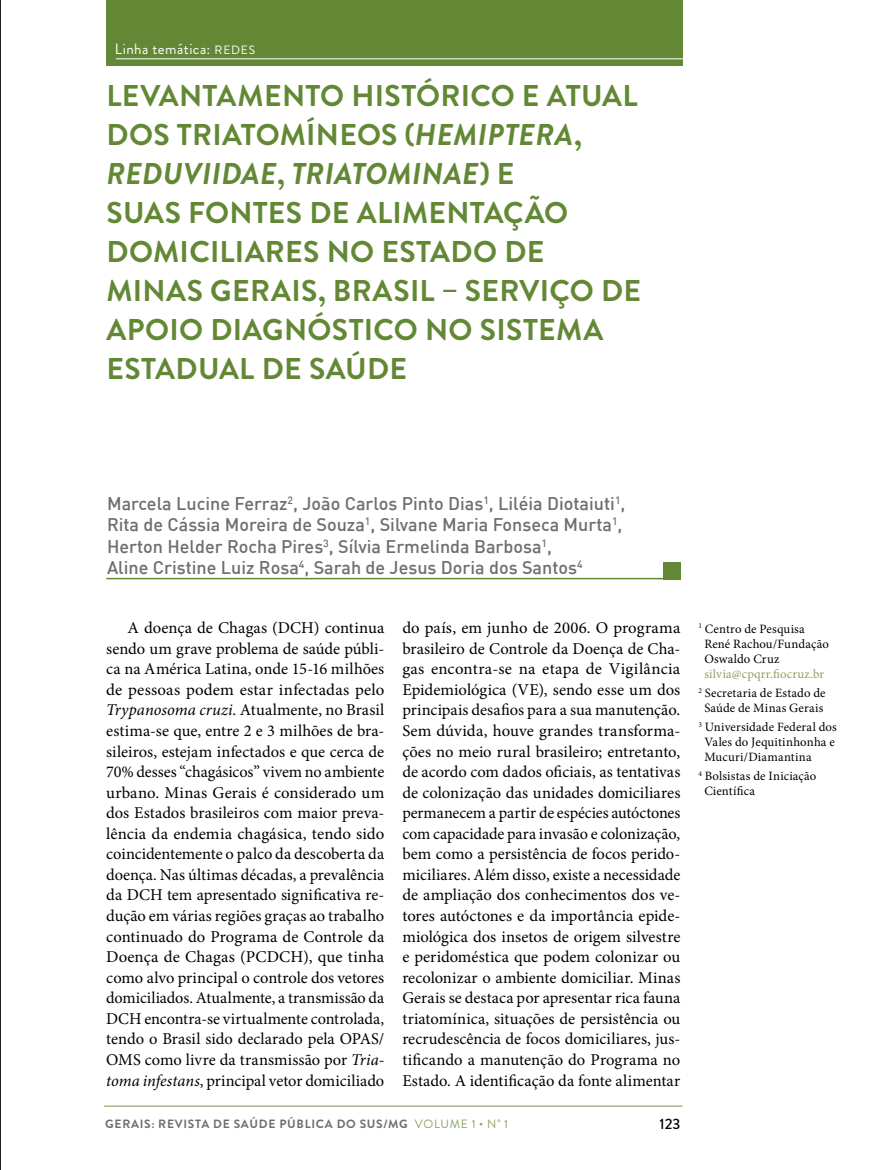
<style>
.page{position:relative;width:893px;height:1170px;background:#fff}
.page>*{position:absolute;margin:0;border:0;box-sizing:border-box;transform-origin:0 0}
.t1{font:700 30px/39px "Brandon Grotesque";letter-spacing:.01em;color:#638835;text-align:right}
.t2{font:italic 700 30px "Brandon Grotesque";color:#638835}
.t3{font:500 18px/21px "DIN";color:#6d6e71}
.t4{font:16.5px/20.5px "Minion Pro";color:#000;text-align:justify}
.t5{font:15px "Brandon Grotesque";color:#fff}
.t6{font:500 15px "Brandon Grotesque";color:#000}
.t7{font:12.75px/15px "Minion Pro";letter-spacing:.01em;color:#000}
.t8{font:12.75px/19.2px "Minion Pro";letter-spacing:.015em;color:#8ba264;text-align:center}
.t9{font:700 12px "Brandon Grotesque";letter-spacing:.06em;color:#6d6e71}
.s1{font-size:12px}
.s2{font-style:italic}
.s3{color:#000}
.s4{font-weight:400;color:#8ba264}
</style>
<div class="page">
<hr style="left:104px;top:1105px;width:578px;height:1px;background:#a7b788">
<hr style="left:0;top:0;width:1px;height:1169px;background:#000">
<div style="left:106px;top:0;width:576px;height:66px;background:#638835"></div>
<div style="left:663px;top:562px;width:17px;height:17px;background:#638835"></div>
<hr style="left:106px;top:578px;width:574px;height:1px;background:#638835">
<hr style="left:116px;top:58px;width:574px;height:1px;background:#fff">
<p class="t5" style="left:115px;top:39px;width:142px">LINHA TEMÁTICA: <span class="s1">REDES</span></p>
<h1 class="t1" style="left:107px;top:77px;width:20px">LEVAN</h1>
<h1 class="t1" style="left:203px;top:77px;width:233px">TAMEN TO HISTÓRIC</h1>
<h1 class="t1" style="left:491px;top:77px;width:148px">O E ATUAL</h1>
<h1 class="t1" style="left:107px;top:116px;width:88px">DOS TRIA</h1>
<h1 class="t1" style="left:241px;top:116px;width:342px">TOMÍNEOS (<span class="s2">HEMIPTERA</span>,</h1>
<h1 class="t2" style="left:107px;top:152px;width:40px">REDUV</h1>
<h1 class="t1" style="left:106px;top:155px;width:405px"><span class="s2">IIDAE</span>, <span class="s2">TRIATOMINAE</span>) E<br>SUAS FONTES DE ALIMENTAÇÃ</h1>
<h1 class="t1" style="left:544px;top:194px;width:25px">O</h1>
<h1 class="t1" style="left:106px;top:233px;width:146px">DOMICI LIARES</h1>
<h1 class="t1" style="left:327px;top:233px;width:215px">N O ESTADO DE</h1>
<h1 class="t1" style="left:106px;top:272px;width:20px">MINAS</h1>
<h1 class="t1" style="left:210px;top:272px;width:40px">GERAIS</h1>
<h1 class="t1" style="left:318px;top:272px;width:51px">, BRASI</h1>
<h1 class="t1" style="left:420px;top:272px;width:80px">L – SERVIÇ</h1>
<h1 class="t1" style="left:570px;top:272px;width:69px">O DE</h1>
<h1 class="t1" style="left:106px;top:311px;width:125px">APOIO DIAGNÓS</h1>
<h1 class="t1" style="left:106px;top:311px;width:491px;text-align:left;text-indent:242px">TICO N O SISTEMA<br>ESTADUAL DE SAÚ DE</h1>
<p class="t3" style="left:107px;top:493px;width:520px">Marcela Lucine Ferraz<sup>2</sup>, João Carlos Pinto Dias<sup>1</sup>, Liléia Diotaiuti<sup>1</sup>, Rita de Cássia Moreira de Souza<sup>1</sup>, Silvane Maria Fonseca Murta<sup>1</sup>, Herton Helder Rocha Pires<sup>3</sup>, Sílvia Ermelinda Barbosa<sup>1</sup>,<br>Aline Cristine Luiz Rosa<sup>4</sup>, Sarah de Jesus Doria dos Santos<sup>4</sup></p>
<p class="t4" style="left:106px;top:617px;width:280px;text-indent:21px">A doença de Chagas (DCH) continua sendo um grave problema de saúde públi&shy;ca na América Latina, onde 15-16 milhões de pessoas podem estar infectadas pelo <span class="s2">Trypanosoma cruzi</span>. Atualmente, no Brasil estima-se que, entre 2 e 3 milhões de bra&shy;sileiros, estejam infectados e que cerca de 70% desses “chagásicos” vivem no ambiente urbano. Minas Gerais é considerado um dos Estados brasileiros com maior preva&shy;lência da endemia chagásica, tendo sido coincidentemente o palco da descoberta da doença. Nas últimas décadas, a prevalência da DCH tem apresentado significativa re&shy;dução em várias regiões graças ao trabalho continuado do Programa de Controle da Doença de Chagas (PCDCH), que tinha como alvo principal o controle dos vetores domiciliados. Atualmente, a transmissão da DCH encontra-se virtualmente controlada, tendo o Brasil sido declarado pela OPAS/ OMS como livre da transmissão por <span class="s2">Tria&shy;toma infestans</span>, principal vetor domiciliado</p>
<p class="t7" style="left:704px;top:621px;width:126px;text-indent:-6px"><sup>1</sup> Centro de Pesquisa<br>René Rachou/Fundação<br>Oswaldo Cruz</p>
<p class="t4" style="left:402px;top:617px;width:280px">do país, em junho de 2006. O programa brasileiro de Controle da Doença de Cha&shy;gas encontra-se na etapa de Vigilância Epidemiológica (VE), sendo esse um dos principais desafios para a sua manutenção.<br>Sem dúvida, houve grandes transforma&shy;ções no meio rural brasileiro; entretanto, de acordo com dados oficiais, as tentativas de colonização das unidades domiciliares permanecem a partir de espécies autóctones com capacidade para invasão e colonização, bem como a persistência de focos perido&shy;miciliares. Além disso, existe a necessidade de ampliação dos conhecimentos dos ve&shy;tores autóctones e da importância epide&shy;miológica dos insetos de origem silvestre e peridoméstica que podem colonizar ou recolonizar o ambiente domiciliar. Minas Gerais se destaca por apresentar rica fauna triatomínica, situações de persistência ou recrudescência de focos domiciliares, jus&shy;tificando a manutenção do Programa no Estado. A identificação da fonte alimentar</p>
<p class="t8" style="left:698px;top:664px;width:129px">silvia@cpqrr.fiocruz.br<br><sup>2</sup> <span class="s3">Secretaria de Estado de</span></p>
<p class="t7" style="left:698px;top:698px;width:140px;line-height:19.2px;text-align:center">Saúde de Minas Gerais<br><sup>3</sup> Universidade Federal dos</p>
<p class="t7" style="left:704px;top:734px;width:132px">Vales do Jequitinhonha e<br>Mucuri/Diamantina</p>
<p class="t7" style="left:704px;top:768px;width:114px;text-indent:-6px"><sup>4</sup> Bolsistas de Iniciação<br>Científica</p>
<p class="t9" style="left:105px;top:1115px;width:404px">GERAIS: REVISTA DE SAÚDE PÚBLICA DO SUS/MG <span class="s4">VOLUME 1 • N˚ 1</span></p>
<p class="t6" style="left:659px;top:1113px;width:22px">123</p>
</div>
